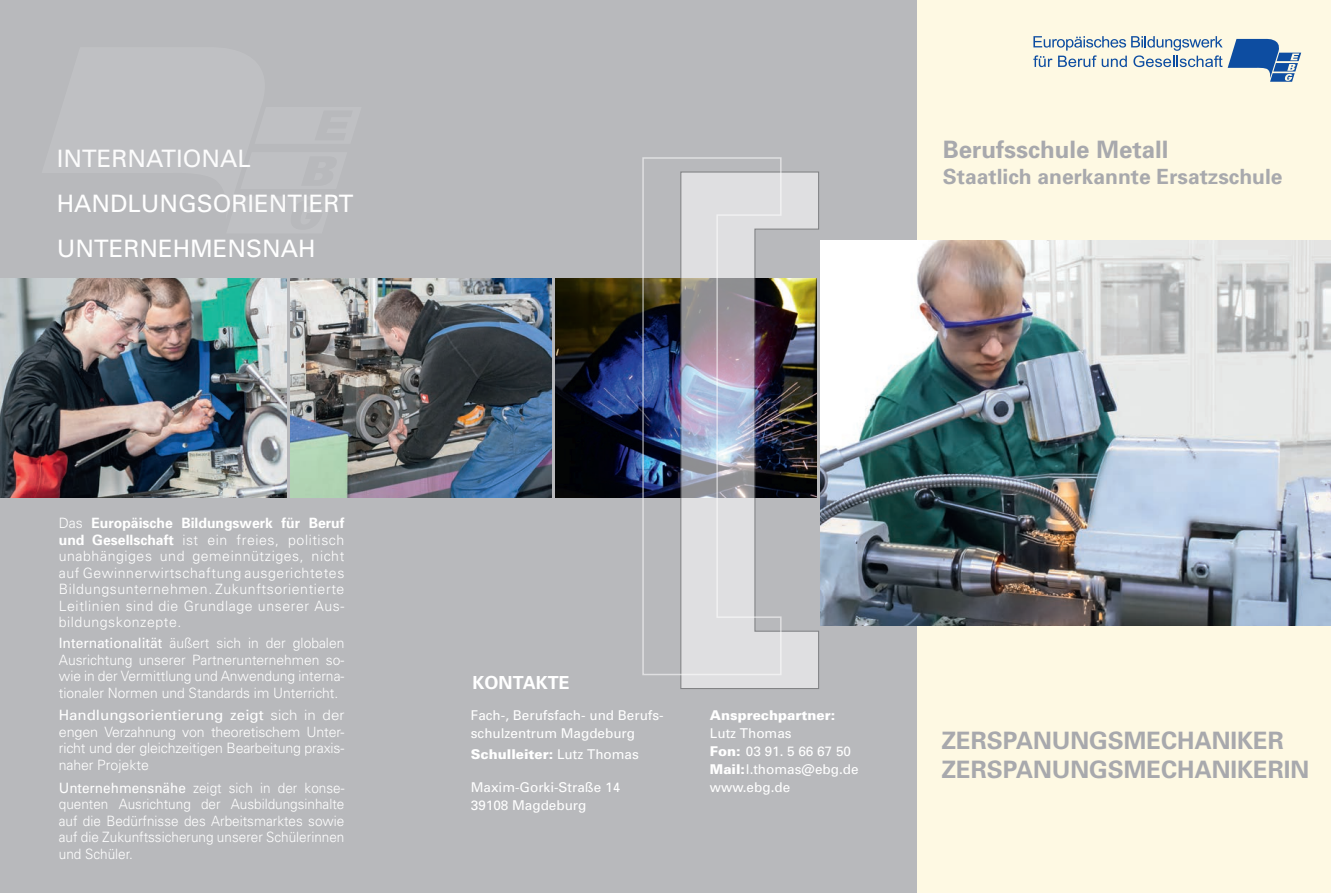
<style>
.page{position:relative;width:1331px;height:893px;background:#fff}
.page>*{position:absolute;margin:0;border:0;box-sizing:border-box;transform-origin:0 0}
.t1{font:700 24px "Univers";color:#a8a9ad}
.t2{font:24px/45px "Univers";color:#fff}
.t3{font:700 21px "Univers";color:#a8a9ad}
.t4{font:700 18px "Univers";color:#fff}
.t5{font:300 14.25px/16.5px "Univers";color:#fff;text-align:justify}
.t6{font:300 14.25px/16.5px "Univers";color:#fff;text-align:justify;scale:.95 1}
.t7{font:300 14.25px/16.5px "Univers";color:#fff;text-align:justify;scale:1.06 1}
.t8{font:13.5px/18px "Univers";color:#fff}
.t9{font:900 13.5px "Univers";color:#fff}
.s1{font-weight:700}
.s2{font-weight:400}
.s3{font-weight:900}
</style>
<div class="page">
<div style="left:884px;top:0;width:447px;height:893px;background:#fef9e3"></div>
<div style="left:0;top:0;width:917px;height:893px;background:#b8b9bc"></div>
<img style="left:0;top:278px;width:286px;height:219px">
<img style="left:290px;top:278px;width:261px;height:219px">
<img style="left:555px;top:278px;width:86px;height:219px">
<img style="left:820px;top:240px;width:511px;height:385px">
<svg style="left:680px;top:171px;width:139px;height:518px"></svg>
<img style="left:641px;top:157px;width:141px;height:519px">
<svg style="left:1033px;top:36px;width:268px;height:46px"></svg>
<h1 class="t2" style="left:57px;top:135px;width:291px">Internati onal handlungsorientiert unternehmensnah</h1>
<p class="t5" style="left:59px;top:515px;width:287px">Das <span class="s1">Europäische Bildungswerk für Beruf und Gesellschaft</span> ist ein freies, politisch unabhängiges und gemeinnütziges, nicht auf Gewinnerwirtschaftung ausgerichtetes Bildungsunternehmen. Zukunftsorientierte Leitlinien sind die Grundlage unserer Aus&shy;bildungskonzepte.</p>
<p class="t5" style="left:59px;top:634px;width:287px"><span class="s2">Internationalität</span> äußert sich in der globalen Ausrichtung unserer Partnerunternehmen so&shy;wie in der Vermittlung und Anwendung interna&shy;tionaler Normen und Standards im Unterricht.</p>
<p class="t7" style="left:59px;top:707px;width:271px"><span class="s2">Handlungsorientierung zeigt</span> sich in der engen Verzahnung von theoretischem Unter&shy;richt und der gleichzeitigen Bearbeitung praxis&shy;naher Projekte</p>
<p class="t6" style="left:59px;top:779px;width:302px"><span class="s2">U nternehmensnähe</span> zeigt sich in der konse&shy;quenten Ausrichtung der Ausbildungsinhalte auf die Bedürfnisse des Arbeitsmarktes sowie auf die Zukunftssicherung unserer Schülerinnen und Schüler.</p>
<h1 class="t1" style="left:943px;top:134px;width:227px">Berufsschule Metall</h1>
<h2 class="t3" style="left:943px;top:163px;width:341px">Staatlich anerkannte Ersatzschule</h2>
<p class="t4" style="left:473px;top:671px;width:99px">KONTAKTE</p>
<p class="t8" style="left:471px;top:706px;width:193px">Fach-, Berufsfach- und Berufs&shy;schulzentrum Magdeburg</p>
<p class="t9" style="left:471px;top:745px;width:169px">Schulleiter: <span class="s2">Lutz Thomas</span></p>
<p class="t8" style="left:471px;top:778px;width:151px">Maxim-Gorki-Straße 14<br>39108 Magdeburg</p>
<p class="t9" style="left:710px;top:707px;width:127px">Ansprechpartner:</p>
<p class="t8" style="left:710px;top:724px;width:150px">Lutz Thomas<br><span class="s3">Fon:</span> 03 91. 5 66 67 50<br><span class="s3">Mail:</span>l.thomas@ebg.de www.ebg.de</p>
<h1 class="t1" style="left:941px;top:725px;width:185px">Zerspanungsme</h1>
<h1 class="t1" style="left:1161px;top:725px;width:124px">chaniker</h1>
<h1 class="t1" style="left:941px;top:754px;width:185px">Zerspanungsme</h1>
<h1 class="t1" style="left:1161px;top:754px;width:150px">chanikerin</h1>
</div>
